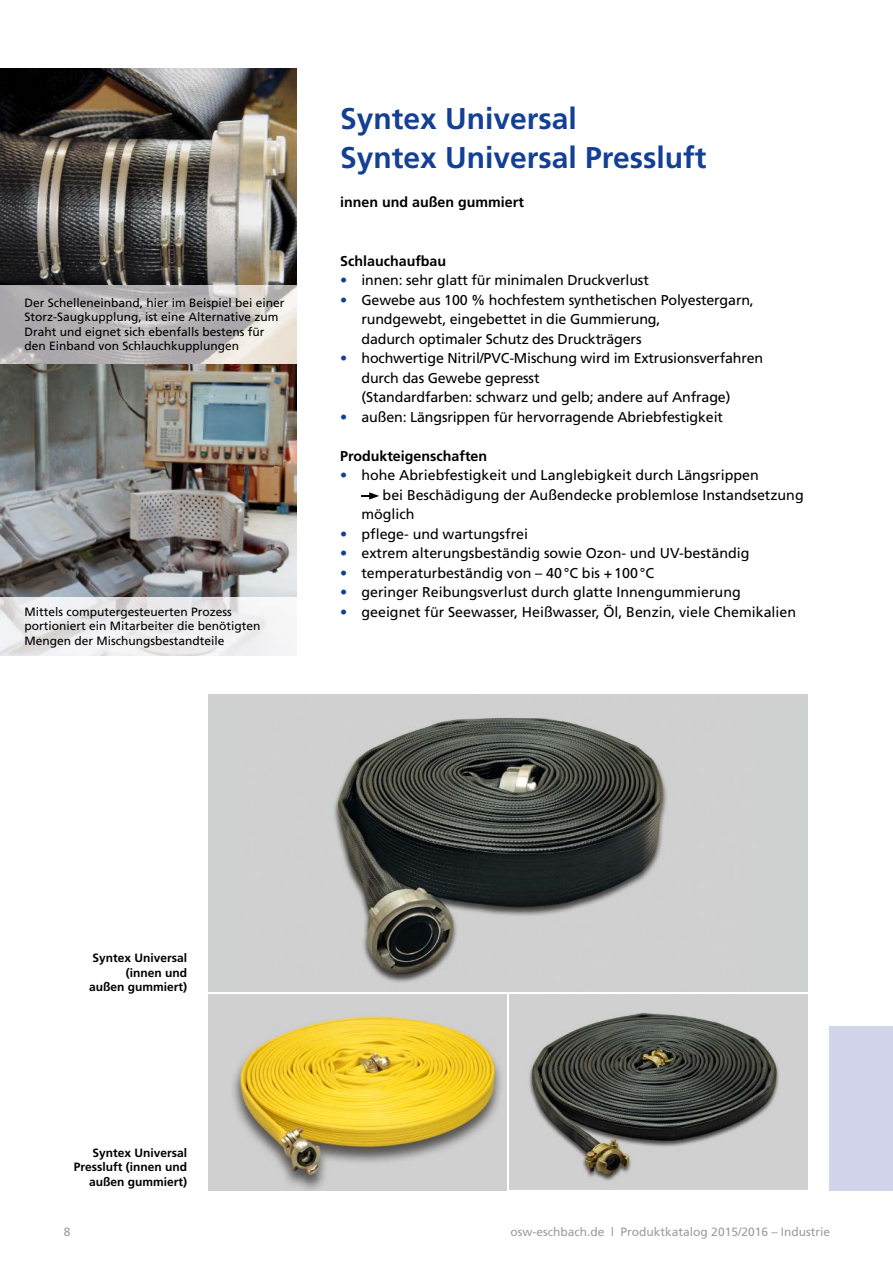
<style>
.page{position:relative;width:893px;height:1263px;background:#fff}
.page>*{position:absolute;margin:0;border:0;box-sizing:border-box;transform-origin:0 0}
.t1{font:700 30px/39px "Frutiger";color:#134094}
.t2{font:14.25px/19.5px "Frutiger";letter-spacing:-.01em;color:#000}
.t3{font:700 14.25px "Frutiger";color:#000}
.t4{font:12px/14.4px "Frutiger";color:#000}
.t5{font:700 12px/14.4px "Frutiger";color:#000;text-align:right}
.t6{font:12px "Frutiger";color:#9c9d9d}
.s1{color:#134094}
</style>
<div class="page">
<img style="left:509px;top:995px;width:299px;height:195px">
<svg style="left:361px;top:492px;width:18px;height:8px"></svg>
<div style="left:208px;top:695px;width:600px;height:300px;background:#cfd0d0"></div>
<img style="left:334px;top:717px;width:333px;height:266px">
<img style="left:208px;top:995px;width:299px;height:196px">
<div style="left:829px;top:1026px;width:64px;height:164px;background:#d2d4ec"></div>
<hr style="left:190px;top:992px;width:629px;height:2px;background:#fff">
<hr style="left:507px;top:993px;width:2px;height:209px;background:#fff">
<img style="left:0;top:69px;width:297px;height:528px">
<img style="left:0;top:363px;width:296px;height:234px">
<svg style="left:0;top:597px;width:297px;height:59px"></svg>
<p class="t4" style="left:24px;top:296px;width:262px">Der Schelleneinband, hier im Beispiel bei einer Storz-Saugkupplung, ist eine Alternative zum Draht und eignet sich ebenfalls bestens für den Einband von Schlauchkupplungen</p>
<p class="t4" style="left:24px;top:604px;width:238px">Mittels computergesteuerten Prozess portioniert ein Mitarbeiter die benötigten<br>Mengen der Mischungsbestandteile</p>
<h1 class="t1" style="left:340px;top:99px;width:368px">Syntex Universal<br>Syntex Universal Pressluft</h1>
<p class="t3" style="left:340px;top:194px;width:185px">innen und außen gummiert</p>
<p class="t3" style="left:340px;top:252px;width:108px">Schlauchaufbau</p>
<p class="t2" style="left:340px;top:270px;width:310px"><span class="s1">•</span> innen: sehr glatt für minimalen Druckverlust</p>
<p class="t2" style="left:361px;top:290px;width:394px;text-indent:-21px"><span class="s1">•</span> Gewebe aus 100 % hochfestem synthetischen Polyestergarn, rundgewebt, eingebettet in die Gummierung,<br>dadurch optimaler Schutz des Druckträgers</p>
<p class="t2" style="left:361px;top:348px;width:403px;text-indent:-21px"><span class="s1">•</span> hochwertige Nitril/PVC-Mischung wird im Extrusionsverfahren durch das Gewebe gepresst<br>(Standardfarben: schwarz und gelb; andere auf Anfrage)</p>
<p class="t2" style="left:340px;top:407px;width:384px"><span class="s1">•</span> außen: Längsrippen für hervorragende Abriebfestigkeit</p>
<p class="t3" style="left:340px;top:447px;width:149px">Produkteigenschaften</p>
<p class="t2" style="left:340px;top:465px;width:420px"><span class="s1">•</span> hohe Abriebfestigkeit und Langlebigkeit durch Längsrippen</p>
<p class="t2" style="left:383px;top:485px;width:423px">bei Beschädigung der Außendecke problemlose Instandsetzung</p>
<p class="t2" style="left:361px;top:504px;width:55px">möglich</p>
<p class="t2" style="left:340px;top:524px;width:189px"><span class="s1">•</span> pflege- und wartungsfrei</p>
<p class="t2" style="left:340px;top:543px;width:411px"><span class="s1">•</span> extrem alterungsbeständig sowie Ozon- und UV-beständig</p>
<p class="t2" style="left:340px;top:563px;width:316px"><span class="s1">•</span> temperaturbeständig von – 40 °C bis + 100 °C</p>
<p class="t2" style="left:340px;top:582px;width:402px"><span class="s1">•</span> geringer Reibungsverlust durch glatte Innengummierung</p>
<p class="t2" style="left:340px;top:602px;width:457px"><span class="s1">•</span> geeignet für Seewasser, Heißwasser, Öl, Benzin, viele Chemikalien</p>
<p class="t5" style="left:89px;top:951px;width:100px">Syntex Universal (innen und außen gummiert)</p>
<p class="t5" style="left:74px;top:1145px;width:115px">Syntex Universal<br>Pressluft (innen und außen gummiert)</p>
<p class="t6" style="left:64px;top:1225px;width:8px">8</p>
<p class="t6" style="left:511px;top:1225px;width:321px">osw-eschbach.de | Produktkatalog 2015/2016 – Industrie</p>
</div>
